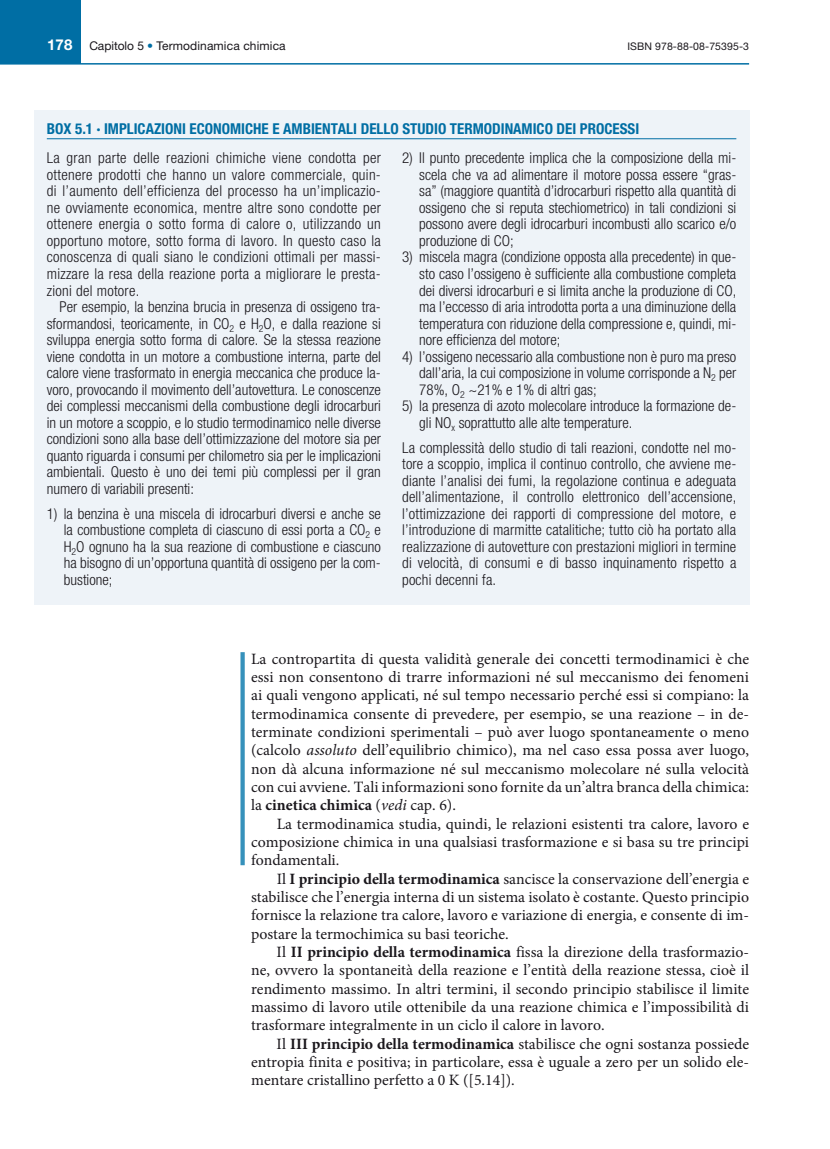
<style>
.page{position:relative;width:830px;height:1149px;background:#fff}
.page>*{position:absolute;margin:0;border:0;box-sizing:border-box;transform-origin:0 0}
.t1{font:15.75px/18.3px "Minion Pro";color:#1a171c;text-align:justify}
.t2{font:300 condensed 15px/16.5px "Helvetica Neue LT Std";color:#1a171c;text-align:justify}
.t3{font:700 condensed 15px "Helvetica Neue LT Std";color:#006ea4}
.t4{font:12px "Helvetica Neue LT Std";letter-spacing:.01em;color:#1a171c}
.t5{font:10.5px "Helvetica Neue LT Std";letter-spacing:.01em;color:#1a171c}
.s1{font-weight:700;font-size:15px;color:#fff}
.s2{color:#006ea4}
.s3{font-style:italic}
.s4{font-weight:700}
</style>
<div class="page">
<div style="left:0;top:0;width:81px;height:64px;background:#006ea4"></div>
<hr style="left:0;top:63px;width:748px;height:2px;background:#006ea4">
<svg style="left:240px;top:652px;width:4px;height:213px"></svg>
<div style="left:34px;top:111px;width:714px;height:494px;background:#eef3f8"></div>
<hr style="left:47px;top:138px;width:689px;height:1px;background:#006ea4">
<p class="t4" style="left:47px;top:41px;width:240px"><span class="s1">178</span> Capitolo 5 <span class="s2">•</span> Termodinamica chimica</p>
<p class="t5" style="left:627px;top:43px;width:123px">ISBN 978-88-08-75395-3</p>
<p class="t3" style="left:47px;top:120px;width:593px">BOX 5.1 ∙ IMPLICAZIONI ECONOMICHE E AMBIENTALI DELLO STUDIO TERMODINAMICO DEI PROCESSI</p>
<p class="t2" style="left:47px;top:152px;width:335px">La gran parte delle reazioni chimiche viene condotta per ottenere prodotti che hanno un valore commerciale, quin&shy;di l’aumento dell’efficienza del processo ha un’implicazio&shy;ne ovviamente economica, mentre altre sono condotte per ottenere energia o sotto forma di calore o, utilizzando un opportuno motore, sotto forma di lavoro. In questo caso la conoscenza di quali siano le condizioni ottimali per massi&shy;mizzare la resa della reazione porta a migliorare le presta&shy;zioni del motore.</p>
<p class="t2" style="left:47px;top:300px;width:335px;text-indent:13px">Per esempio, la benzina brucia in presenza di ossigeno tra&shy;sformandosi, teoricamente, in CO<sub>2</sub> e H<sub>2</sub>O, e dalla reazione si sviluppa energia sotto forma di calore. Se la stessa reazione viene condotta in un motore a combustione interna, parte del calore viene trasformato in energia meccanica che produce la&shy;voro, provocando il movimento dell’autovettura. Le conoscenze dei complessi meccanismi della combustione degli idrocarburi in un motore a scoppio, e lo studio termodinamico nelle diverse condizioni sono alla base dell’ottimizzazione del motore sia per quanto riguarda i consumi per chilometro sia per le implicazioni ambientali. Questo è uno dei temi più complessi per il gran numero di variabili presenti:</p>
<p class="t2" style="left:64px;top:507px;width:318px;text-indent:-17px">1) la benzina è una miscela di idrocarburi diversi e anche se la combustione completa di ciascuno di essi porta a CO<sub>2</sub> e H<sub>2</sub>O ognuno ha la sua reazione di combustione e ciascuno ha bisogno di un’opportuna quantità di ossigeno per la com&shy;bustione;</p>
<p class="t2" style="left:419px;top:152px;width:318px;text-indent:-17px">2) Il punto precedente implica che la composizione della mi&shy;scela che va ad alimentare il motore possa essere “gras&shy;sa” (maggiore quantità d’idrocarburi rispetto alla quantità di ossigeno che si reputa stechiometrico) in tali condizioni si possono avere degli idrocarburi incombusti allo scarico e/o produzione di CO;</p>
<p class="t2" style="left:419px;top:251px;width:318px;text-indent:-17px">3) miscela magra (condizione opposta alla precedente) in que&shy;sto caso l’ossigeno è sufficiente alla combustione completa dei diversi idrocarburi e si limita anche la produzione di CO, ma l’eccesso di aria introdotta porta a una diminuzione della temperatura con riduzione della compressione e, quindi, mi&shy;nore efficienza del motore;</p>
<p class="t2" style="left:419px;top:350px;width:318px;text-indent:-17px">4) l’ossigeno necessario alla combustione non è puro ma preso dall’aria, la cui composizione in volume corrisponde a N<sub>2</sub> per 78%, O<sub>2</sub> ~21% e 1% di altri gas;</p>
<p class="t2" style="left:419px;top:399px;width:318px;text-indent:-17px">5) la presenza di azoto molecolare introduce la formazione de&shy;gli NO<sub>x</sub> soprattutto alle alte temperature.</p>
<p class="t2" style="left:402px;top:441px;width:335px">La complessità dello studio di tali reazioni, condotte nel mo&shy;tore a scoppio, implica il continuo controllo, che avviene me&shy;diante l’analisi dei fumi, la regolazione continua e adeguata dell’alimentazione, il controllo elettronico dell’accensione, l’ottimizzazione dei rapporti di compressione del motore, e l’introduzione di marmitte catalitiche; tutto ciò ha portato alla realizzazione di autovetture con prestazioni migliori in termine di velocità, di consumi e di basso inquinamento rispetto a pochi decenni fa.</p>
<p class="t1" style="left:251px;top:650px;width:499px">La contropartita di questa validità generale dei concetti termodinamici è che essi non consentono di trarre informazioni né sul meccanismo dei fenomeni ai quali vengono applicati, né sul tempo necessario perché essi si compiano: la termodinamica consente di prevedere, per esempio, se una reazione – in de&shy;terminate condizioni sperimentali – può aver luogo spontaneamente o meno (calcolo <span class="s3">assoluto</span> dell’equilibrio chimico), ma nel caso essa possa aver luogo, non dà alcuna informazione né sul meccanismo molecolare né sulla velocità con cui avviene. Tali informazioni sono fornite da un’altra branca della chimica: la <span class="s4">cinetica chimica</span> (<span class="s3">vedi</span> cap. 6).</p>
<p class="t1" style="left:251px;top:815px;width:499px;text-indent:26px">La termodinamica studia, quindi, le relazioni esistenti tra calore, lavoro e composizione chimica in una qualsiasi trasformazione e si basa su tre principi fondamentali.</p>
<p class="t1" style="left:251px;top:870px;width:499px;text-indent:26px">Il <span class="s4">I principio della termodinamica</span> sancisce la conservazione dell’energia e stabilisce che l’energia interna di un sistema isolato è costante. Questo principio fornisce la relazione tra calore, lavoro e variazione di energia, e consente di im&shy;postare la termochimica su basi teoriche.</p>
<p class="t1" style="left:251px;top:943px;width:499px;text-indent:26px">Il <span class="s4">II principio della termodinamica</span> fissa la direzione della trasformazio&shy;ne, ovvero la spontaneità della reazione e l’entità della reazione stessa, cioè il rendimento massimo. In altri termini, il secondo principio stabilisce il limite massimo di lavoro utile ottenibile da una reazione chimica e l’impossibilità di trasformare integralmente in un ciclo il calore in lavoro.</p>
<p class="t1" style="left:251px;top:1035px;width:499px;text-indent:26px">Il <span class="s4">III principio della termodinamica</span> stabilisce che ogni sostanza possiede entropia finita e positiva; in particolare, essa è uguale a zero per un solido ele&shy;mentare cristallino perfetto a 0 K ([5.14]).</p>
</div>
